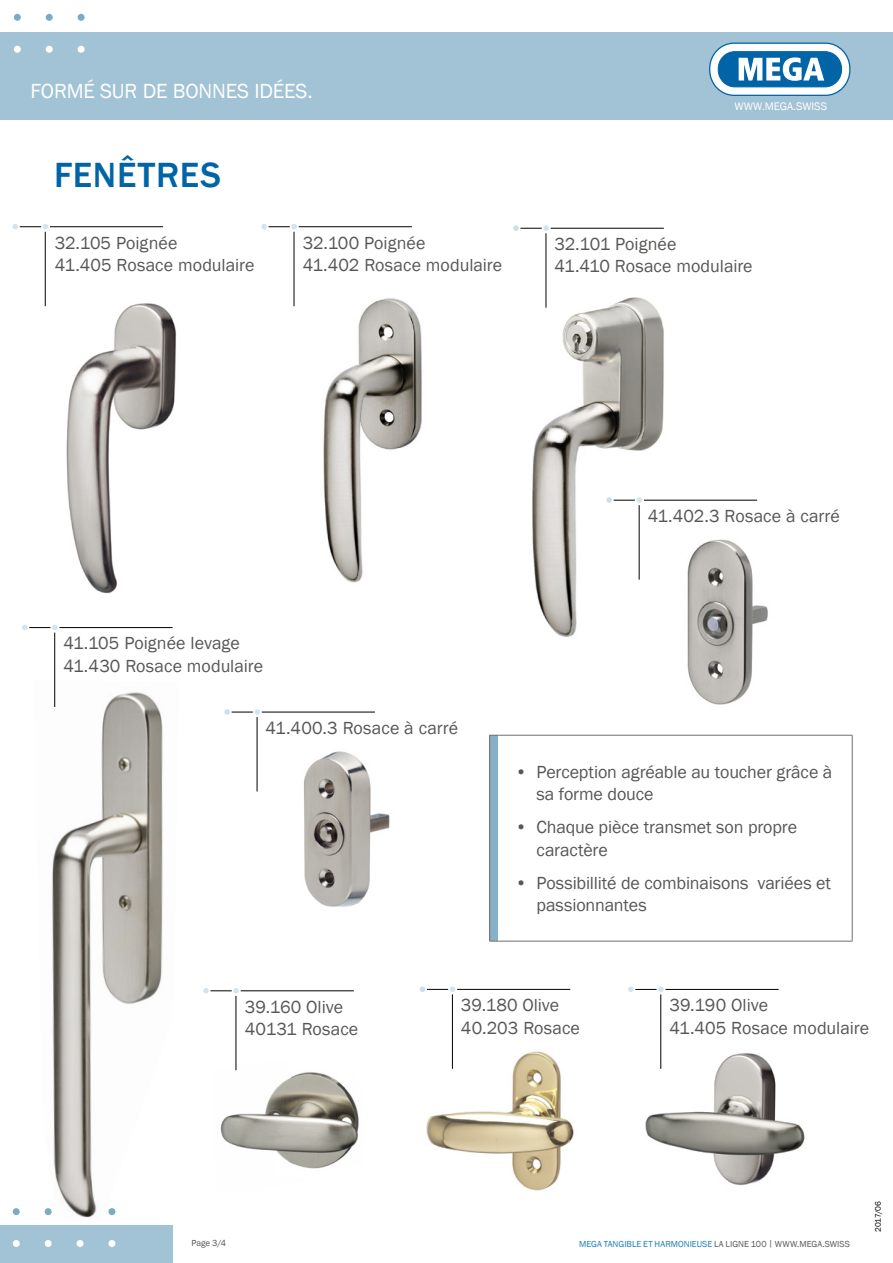
<style>
.page{position:relative;width:893px;height:1263px;background:#fff}
.page>*{position:absolute;margin:0;border:0;box-sizing:border-box;transform-origin:0 0}
.t1{font:500 36px "Franklin Gothic";letter-spacing:.02em;color:#0064a7}
.t2{font:21px "Franklin Gothic";letter-spacing:-.01em;color:#fff}
.t3{font:18px/22.5px "Franklin Gothic";color:#575756}
.t4{font:11.25px "Franklin Gothic";color:#fff}
.t5{font:9px "Franklin Gothic";color:#1a7cb8}
.t6{font:9px "Franklin Gothic";color:#575756}
.t7{font:8.25px "Franklin Gothic";letter-spacing:-.015em;color:#000}
.s1{color:#575756}
</style>
<div class="page">
<div style="left:0;top:1226px;width:172px;height:37px;background:#a2c3d6"></div>
<div style="left:0;top:32px;width:893px;height:87px;background:#a2c3d6"></div>
<svg style="left:709px;top:43px;width:141px;height:53px;background:#83b3d3"></svg>
<div style="left:14px;top:14px;width:7px;height:7px;background:#7cabc4;border-radius:50%"></div>
<div style="left:46px;top:14px;width:7px;height:7px;background:#7cabc4;border-radius:50%"></div>
<div style="left:78px;top:14px;width:7px;height:7px;background:#7cabc4;border-radius:50%"></div>
<div style="left:14px;top:46px;width:7px;height:7px;background:#fff;border-radius:50%"></div>
<div style="left:46px;top:46px;width:7px;height:7px;background:#fff;border-radius:50%"></div>
<div style="left:78px;top:46px;width:7px;height:7px;background:#fff;border-radius:50%"></div>
<div style="left:13px;top:1208px;width:7px;height:7px;background:#7cabc4;border-radius:50%"></div>
<div style="left:13px;top:1240px;width:7px;height:7px;background:#fff;border-radius:50%"></div>
<div style="left:45px;top:1240px;width:7px;height:7px;background:#fff;border-radius:50%"></div>
<div style="left:77px;top:1240px;width:7px;height:7px;background:#fff;border-radius:50%"></div>
<div style="left:108px;top:1240px;width:7px;height:7px;background:#fff;border-radius:50%"></div>
<img style="left:687px;top:539px;width:81px;height:166px">
<img style="left:645px;top:1032px;width:160px;height:153px">
<img style="left:532px;top:281px;width:179px;height:357px">
<img style="left:44px;top:680px;width:119px;height:538px">
<img style="left:44px;top:282px;width:132px;height:312px">
<hr style="left:59px;top:627px;width:114px;height:1px;background:#000">
<svg style="left:22px;top:625px;width:36px;height:5px"></svg>
<hr style="left:54px;top:633px;width:1px;height:74px;background:#000">
<img style="left:323px;top:298px;width:99px;height:285px">
<hr style="left:299px;top:226px;width:113px;height:1px;background:#000">
<svg style="left:261px;top:224px;width:36px;height:5px"></svg>
<hr style="left:294px;top:232px;width:1px;height:74px;background:#000">
<hr style="left:50px;top:226px;width:113px;height:1px;background:#000">
<svg style="left:13px;top:224px;width:35px;height:5px"></svg>
<hr style="left:45px;top:232px;width:1px;height:74px;background:#000">
<hr style="left:551px;top:228px;width:113px;height:1px;background:#000">
<svg style="left:513px;top:225px;width:36px;height:6px"></svg>
<hr style="left:546px;top:233px;width:1px;height:75px;background:#000">
<img style="left:220px;top:1047px;width:139px;height:122px">
<img style="left:426px;top:1043px;width:148px;height:148px">
<hr style="left:457px;top:989px;width:113px;height:1px;background:#000">
<svg style="left:420px;top:986px;width:35px;height:6px"></svg>
<hr style="left:452px;top:994px;width:1px;height:75px;background:#000">
<hr style="left:241px;top:990px;width:113px;height:1px;background:#000">
<svg style="left:203px;top:988px;width:36px;height:5px"></svg>
<hr style="left:236px;top:996px;width:1px;height:74px;background:#000">
<hr style="left:665px;top:989px;width:114px;height:1px;background:#000">
<svg style="left:628px;top:986px;width:36px;height:6px"></svg>
<hr style="left:660px;top:994px;width:1px;height:75px;background:#000">
<hr style="left:644px;top:500px;width:113px;height:1px;background:#000">
<svg style="left:606px;top:497px;width:36px;height:6px"></svg>
<hr style="left:639px;top:505px;width:1px;height:75px;background:#000">
<img style="left:304px;top:751px;width:86px;height:156px">
<hr style="left:262px;top:712px;width:113px;height:1px;background:#000">
<svg style="left:224px;top:709px;width:36px;height:6px"></svg>
<hr style="left:257px;top:717px;width:1px;height:74px;background:#000">
<div style="left:490px;top:735px;width:8px;height:206px;background:#86b1c8"></div>
<hr style="left:498px;top:735px;width:355px;height:1px;background:#706f6f">
<hr style="left:852px;top:736px;width:1px;height:205px;background:#706f6f">
<hr style="left:498px;top:941px;width:355px;height:1px;background:#706f6f">
<hr style="left:489px;top:736px;width:1px;height:205px;background:#706f6f">
<p class="t2" style="left:31px;top:78px;width:284px">FORMÉ SUR DE BONNES IDÉES.</p>
<h1 class="t1" style="left:54px;top:153px;width:168px">FENÊTRES</h1>
<p class="t4" style="left:734px;top:99px;width:94px">WWW.MEGA.SWISS</p>
<p class="t3" style="left:55px;top:232px;width:201px">32.105 Poignée<br>41.405 Rosace modulaire</p>
<p class="t3" style="left:303px;top:232px;width:201px">32.100 Poignée<br>41.402 Rosace modulaire</p>
<p class="t3" style="left:554px;top:233px;width:200px">32.101 Poignée<br>41.410 Rosace modulaire</p>
<p class="t3" style="left:63px;top:633px;width:201px">41.105 Poignée levage<br>41.430 Rosace modulaire</p>
<p class="t3" style="left:266px;top:717px;width:194px">41.400.3 Rosace à carré</p>
<p class="t3" style="left:648px;top:505px;width:194px">41.402.3 Rosace à carré</p>
<p class="t3" style="left:536px;top:761px;width:297px;text-indent:-21px">• Perception agréable au toucher grâce à sa forme douce</p>
<p class="t3" style="left:536px;top:816px;width:262px;text-indent:-21px">• Chaque pièce transmet son propre caractère</p>
<p class="t3" style="left:536px;top:872px;width:296px;text-indent:-21px">• Possibillité de combinaisons variées et passionnantes</p>
<p class="t3" style="left:245px;top:996px;width:115px">39.160 Olive<br>40131 Rosace</p>
<p class="t3" style="left:669px;top:994px;width:201px">39.190 Olive<br>41.405 Rosace modulaire</p>
<p class="t3" style="left:461px;top:994px;width:121px">39.180 Olive<br>40.203 Rosace</p>
<p class="t6" style="left:191px;top:1237px;width:36px">Page 3 /4</p>
<p class="t5" style="left:579px;top:1238px;width:272px">MEGA TANGIBLE ET HARMONIEUSE <span class="s1">LA LIGNE 100 | WWW.MEGA.SWISS</span></p>
<p class="t7" style="left:873px;top:1232px;width:32px;rotate:-90deg">2017/06</p>
</div>
